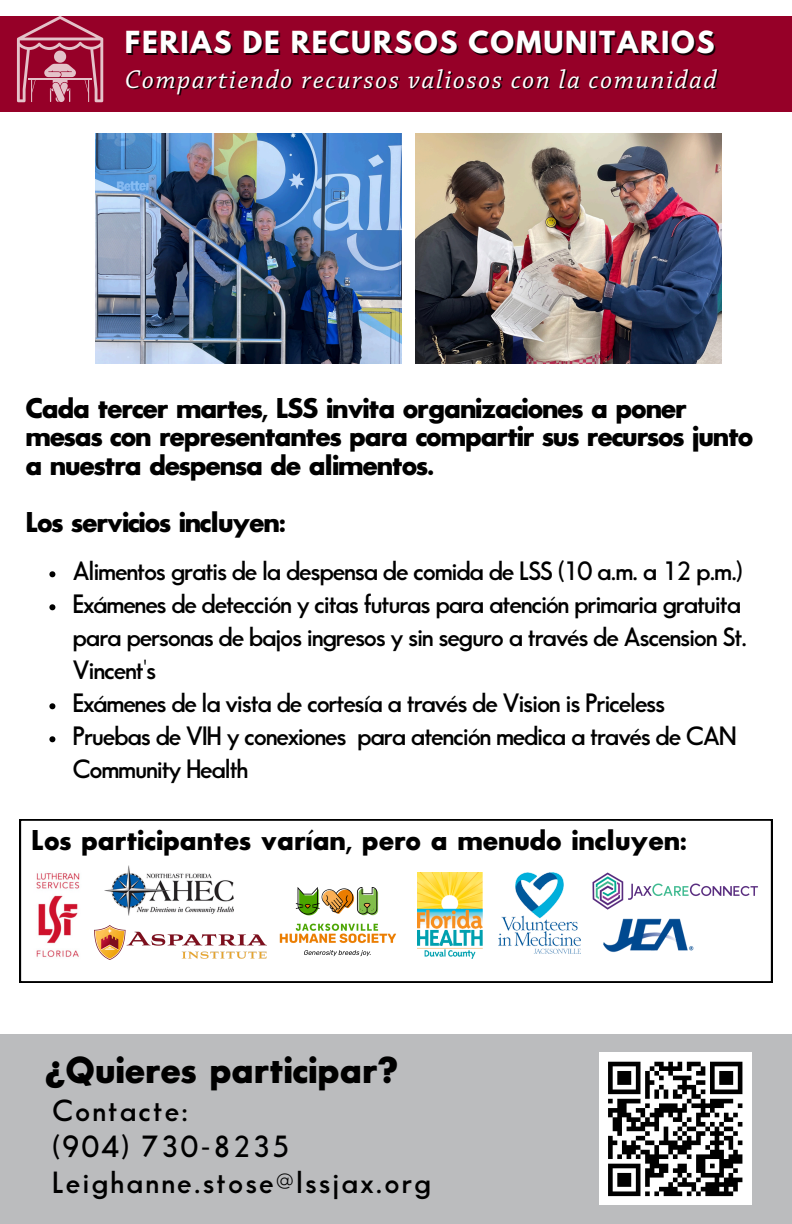
<style>
.page{position:relative;width:792px;height:1224px;background:#fff}
.page>*{position:absolute;margin:0;border:0;box-sizing:border-box;transform-origin:0 0}
.t1{font:37px "Sans Serif Bld FLF";color:#000}
.t2{font:600 30px/36px "Sans Serif FLF";letter-spacing:.065em;color:#000}
.t3{font:28px/28.4px "Sans Serif Bld FLF";letter-spacing:-.04em;color:#000}
.t4{font:28px "Sans Serif Bld FLF";color:#000}
.t5{font:italic 27px "Chaparral Pro";letter-spacing:.065em;color:#fff}
.t6{font:700 27px "League Spartan";letter-spacing:.065em;color:#fff}
.t7{font:600 26px/33px "Sans Serif FLF";letter-spacing:-.05em;color:#000}
</style>
<div class="page">
<div style="left:0;top:16px;width:792px;height:95px;background:#960028"></div>
<img style="left:416px;top:134px;width:306px;height:229px">
<div style="left:0;top:1034px;width:792px;height:190px;background:#bbbcbe"></div>
<img style="left:95px;top:134px;width:306px;height:229px">
<svg style="left:17px;top:16px;width:86px;height:87px"></svg>
<svg style="left:20px;top:819px;width:752px;height:164px"></svg>
<div style="left:599px;top:1052px;width:153px;height:153px;background:#fff"></div>
<svg style="left:608px;top:1061px;width:135px;height:136px"></svg>
<img style="left:33px;top:868px;width:48px;height:92px">
<img style="left:105px;top:866px;width:129px;height:49px">
<img style="left:266px;top:880px;width:143px;height:83px">
<img style="left:418px;top:873px;width:64px;height:85px">
<img style="left:94px;top:925px;width:173px;height:35px">
<img style="left:498px;top:872px;width:83px;height:82px">
<img style="left:589px;top:868px;width:172px;height:45px">
<svg style="left:49px;top:571px;width:6px;height:6px"></svg>
<svg style="left:49px;top:604px;width:6px;height:6px"></svg>
<svg style="left:49px;top:703px;width:6px;height:6px"></svg>
<svg style="left:49px;top:736px;width:6px;height:6px"></svg>
<img style="left:601px;top:918px;width:93px;height:36px">
<p class="t6" style="left:125px;top:29px;width:591px">FERIAS DE RECURSOS COMUNITARIOS</p>
<p class="t5" style="left:125px;top:68px;width:593px">Compartiendo recursos valiosos con la comunidad</p>
<p class="t3" style="left:25px;top:395px;width:729px">Cada tercer martes, LSS invita organizaciones a poner mesas con representantes para compartir sus recursos junto a nuestra despensa de alimentos.</p>
<p class="t3" style="left:25px;top:509px;width:262px">Los servicios incluyen:</p>
<p class="t7" style="left:73px;top:556px;width:672px">Alimentos gratis de la despensa de comida de LSS (10 a.m. a 12 p.m.)</p>
<p class="t7" style="left:73px;top:589px;width:676px">Exámenes de detección y citas futuras para atención primaria gratuita para personas de bajos ingresos y sin seguro a través de Ascension St.<br>Vincent's</p>
<h2 class="t7" style="left:73px;top:688px;width:594px">Exámenes de la vista de cortesía a través de Vision is Priceless</h2>
<p class="t7" style="left:73px;top:721px;width:666px">Pruebas de VIH y conexiones para atención medica a través de CAN<br>Community Health</p>
<h1 class="t4" style="left:31px;top:829px;width:658px">Los participantes varían, pero a menudo incluyen:</h1>
<p class="t1" style="left:45px;top:1055px;width:354px">¿Quieres participar?</p>
<p class="t2" style="left:52px;top:1095px;width:381px">Contacte:<br>(904) 730-8235<br>Leighanne.stose@lssjax.org</p>
</div>
